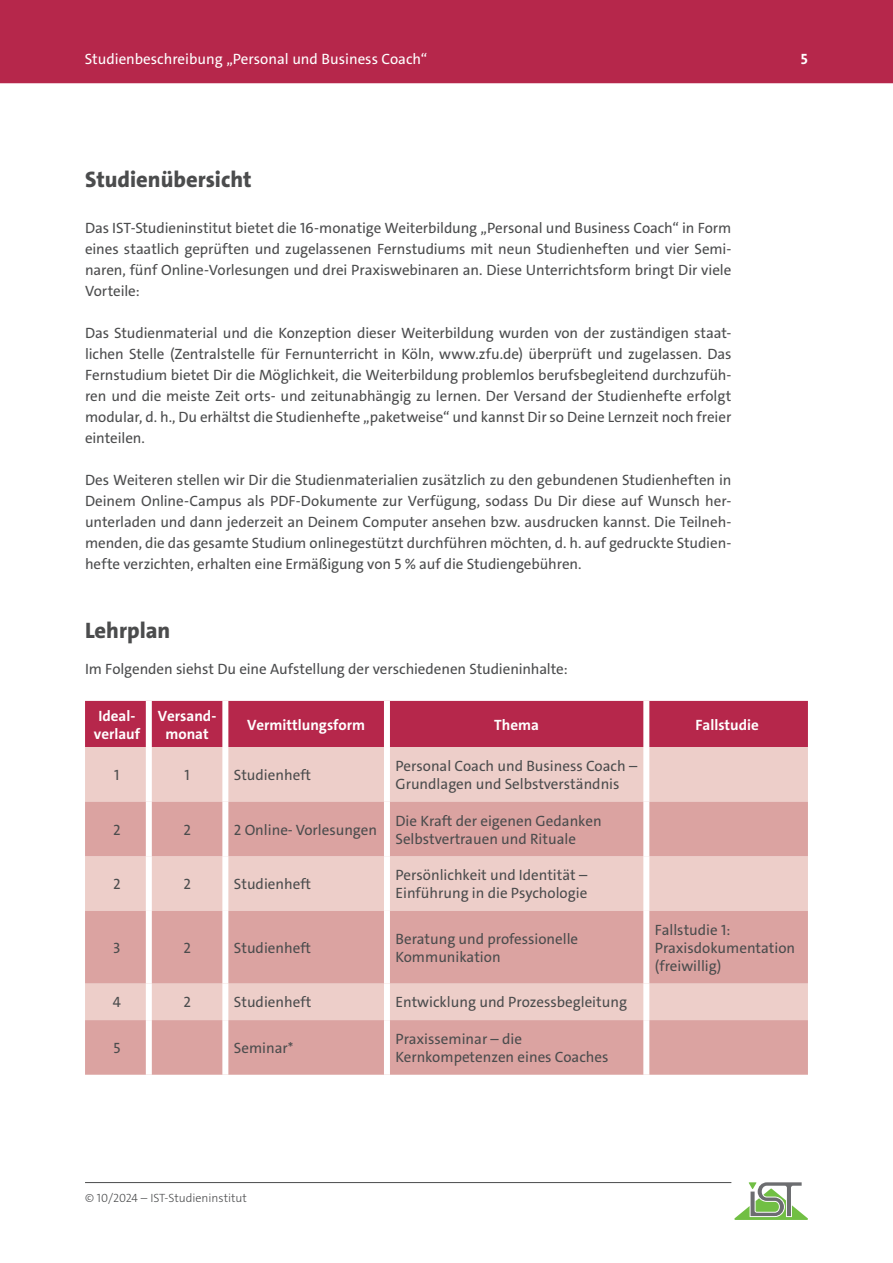
<style>
.page{position:relative;width:893px;height:1263px;background:#fff}
.page>*{position:absolute;margin:0;border:0;box-sizing:border-box;transform-origin:0 0}
.t1{font:800 22.5px "The Sans C4 s";color:#4b4c4d}
.t2{font:15px/21px "The Sans C4 s";color:#4b4c4d}
.t3{font:700 15px/18px "The Sans C4 s";color:#fff;text-align:center}
.t4{font:15px "The Sans C4 s";color:#fff}
.t5{font:300 12px "The Sans C4 s";color:#4b4c4d}
</style>
<div class="page">
<hr style="left:85px;top:1182px;width:646px;height:1px;background:#4b4c4d">
<svg style="left:734px;top:1182px;width:74px;height:38px"></svg>
<div style="left:0;top:0;width:893px;height:83px;background:#b6274b"></div>
<div style="left:85px;top:701px;width:723px;height:46px;background:#b6274b"></div>
<div style="left:85px;top:747px;width:723px;height:55px;background:#edcec9"></div>
<svg style="left:85px;top:802px;width:723px;height:273px;background:#e1b1ae"></svg>
<div style="left:146px;top:701px;width:6px;height:46px;background:#fff"></div>
<div style="left:222px;top:701px;width:6px;height:46px;background:#fff"></div>
<div style="left:384px;top:701px;width:6px;height:46px;background:#fff"></div>
<div style="left:643px;top:701px;width:6px;height:46px;background:#fff"></div>
<div style="left:146px;top:747px;width:6px;height:55px;background:#fff"></div>
<div style="left:222px;top:747px;width:6px;height:55px;background:#fff"></div>
<div style="left:384px;top:747px;width:6px;height:55px;background:#fff"></div>
<div style="left:643px;top:747px;width:6px;height:55px;background:#fff"></div>
<div style="left:146px;top:802px;width:6px;height:54px;background:#fff"></div>
<div style="left:222px;top:802px;width:6px;height:54px;background:#fff"></div>
<div style="left:384px;top:802px;width:6px;height:54px;background:#fff"></div>
<div style="left:643px;top:802px;width:6px;height:54px;background:#fff"></div>
<div style="left:146px;top:856px;width:6px;height:55px;background:#fff"></div>
<div style="left:222px;top:856px;width:6px;height:55px;background:#fff"></div>
<div style="left:384px;top:856px;width:6px;height:55px;background:#fff"></div>
<div style="left:643px;top:856px;width:6px;height:55px;background:#fff"></div>
<div style="left:146px;top:911px;width:6px;height:72px;background:#fff"></div>
<div style="left:222px;top:911px;width:6px;height:72px;background:#fff"></div>
<div style="left:384px;top:911px;width:6px;height:72px;background:#fff"></div>
<div style="left:643px;top:911px;width:6px;height:72px;background:#fff"></div>
<div style="left:146px;top:983px;width:6px;height:37px;background:#fff"></div>
<div style="left:222px;top:983px;width:6px;height:37px;background:#fff"></div>
<div style="left:384px;top:983px;width:6px;height:37px;background:#fff"></div>
<div style="left:643px;top:983px;width:6px;height:37px;background:#fff"></div>
<div style="left:146px;top:1020px;width:6px;height:55px;background:#fff"></div>
<div style="left:222px;top:1020px;width:6px;height:55px;background:#fff"></div>
<div style="left:384px;top:1020px;width:6px;height:55px;background:#fff"></div>
<div style="left:643px;top:1020px;width:6px;height:55px;background:#fff"></div>
<p class="t4" style="left:85px;top:49px;width:344px">Studienbeschreibung „Personal und Business Coach“</p>
<p class="t3" style="left:801px;top:50px;width:8px">5</p>
<h1 class="t1" style="left:85px;top:165px;width:168px">Studienübersicht</h1>
<p class="t2" style="left:85px;top:217px;width:648px;text-align:justify">Das IST-Studieninstitut bietet die 16-monatige Weiterbildung „Personal und Business Coach“ in Form eines staatlich geprüften und zugelassenen Fernstudiums mit neun Studienheften und vier Semi&shy;naren, fünf Online-Vorlesungen und drei Praxiswebinaren an. Diese Unterrichtsform bringt Dir viele Vorteile:</p>
<p class="t2" style="left:85px;top:322px;width:648px;text-align:justify">Das Studienmaterial und die Konzeption dieser Weiterbildung wurden von der zuständigen staat&shy;lichen Stelle (Zentralstelle für Fernunterricht in Köln, www.zfu.de) überprüft und zugelassen. Das Fernstudium bietet Dir die Möglichkeit, die Weiterbildung problemlos berufsbegleitend durchzufüh&shy;ren und die meiste Zeit orts- und zeitunabhängig zu lernen. Der Versand der Studienhefte erfolgt modular, d. h., Du erhältst die Studienhefte „paketweise“ und kannst Dir so Deine Lernzeit noch freier einteilen.</p>
<p class="t2" style="left:85px;top:469px;width:648px;text-align:justify">Des Weiteren stellen wir Dir die Studienmaterialien zusätzlich zu den gebundenen Studienheften in Deinem Online-Campus als PDF-Dokumente zur Verfügung, sodass Du Dir diese auf Wunsch her&shy;unterladen und dann jederzeit an Deinem Computer ansehen bzw. ausdrucken kannst. Die Teilneh&shy;menden, die das gesamte Studium onlinegestützt durchführen möchten, d. h. auf gedruckte Studien&shy;hefte verzichten, erhalten eine Ermäßigung von 5 % auf die Studiengebühren.</p>
<h1 class="t1" style="left:85px;top:616px;width:87px">Lehrplan</h1>
<p class="t2" style="left:85px;top:658px;width:484px">Im Folgenden siehst Du eine Aufstellung der verschiedenen Studieninhalte:</p>
<p class="t3" style="left:94px;top:706px;width:48px">Ideal&shy;verlauf</p>
<p class="t3" style="left:158px;top:706px;width:60px">Versand&shy;monat</p>
<p class="t3" style="left:247px;top:715px;width:120px">Vermittlungsform</p>
<p class="t3" style="left:494px;top:715px;width:46px">Thema</p>
<p class="t3" style="left:695px;top:715px;width:65px">Fallstudie</p>
<p class="t2" style="left:114px;top:764px;width:7px">1</p>
<p class="t2" style="left:184px;top:764px;width:7px">1</p>
<p class="t2" style="left:234px;top:764px;width:79px">Studienheft</p>
<p class="t2" style="left:395px;top:757px;width:243px;line-height:18px">Personal Coach und Business Coach –<br>Grundlagen und Selbstverständnis</p>
<p class="t2" style="left:113px;top:819px;width:9px">2</p>
<p class="t2" style="left:183px;top:819px;width:9px">2</p>
<p class="t2" style="left:234px;top:819px;width:145px">2 Online- Vorlesungen</p>
<p class="t2" style="left:395px;top:811px;width:208px;line-height:18px">Die Kraft der eigenen Gedanken<br>Selbstvertrauen und Rituale</p>
<p class="t2" style="left:113px;top:874px;width:9px">2</p>
<p class="t2" style="left:183px;top:874px;width:9px">2</p>
<p class="t2" style="left:234px;top:874px;width:79px">Studienheft</p>
<p class="t2" style="left:395px;top:866px;width:193px;line-height:18px">Persönlichkeit und Identität –<br>Einführung in die Psychologie</p>
<p class="t2" style="left:113px;top:937px;width:9px">3</p>
<p class="t2" style="left:183px;top:937px;width:9px">2</p>
<p class="t2" style="left:234px;top:937px;width:79px">Studienheft</p>
<p class="t2" style="left:395px;top:930px;width:184px;line-height:18px">Beratung und professionelle<br>Kommunikation</p>
<p class="t2" style="left:655px;top:921px;width:142px;line-height:18px">Fallstudie 1:<br>Praxisdokumentation (freiwillig)</p>
<p class="t2" style="left:113px;top:992px;width:10px">4</p>
<p class="t2" style="left:183px;top:992px;width:9px">2</p>
<p class="t2" style="left:234px;top:992px;width:79px">Studienheft</p>
<p class="t2" style="left:395px;top:992px;width:233px">Entwicklung und Prozessbegleitung</p>
<p class="t2" style="left:114px;top:1037px;width:8px">5</p>
<p class="t2" style="left:234px;top:1037px;width:61px">Seminar*</p>
<p class="t2" style="left:395px;top:1030px;width:215px;line-height:18px">Praxisseminar – die<br>Kernkompetenzen eines Coaches</p>
<p class="t5" style="left:85px;top:1190px;width:163px">© 10/2024 – IST-Studieninstitut</p>
</div>
